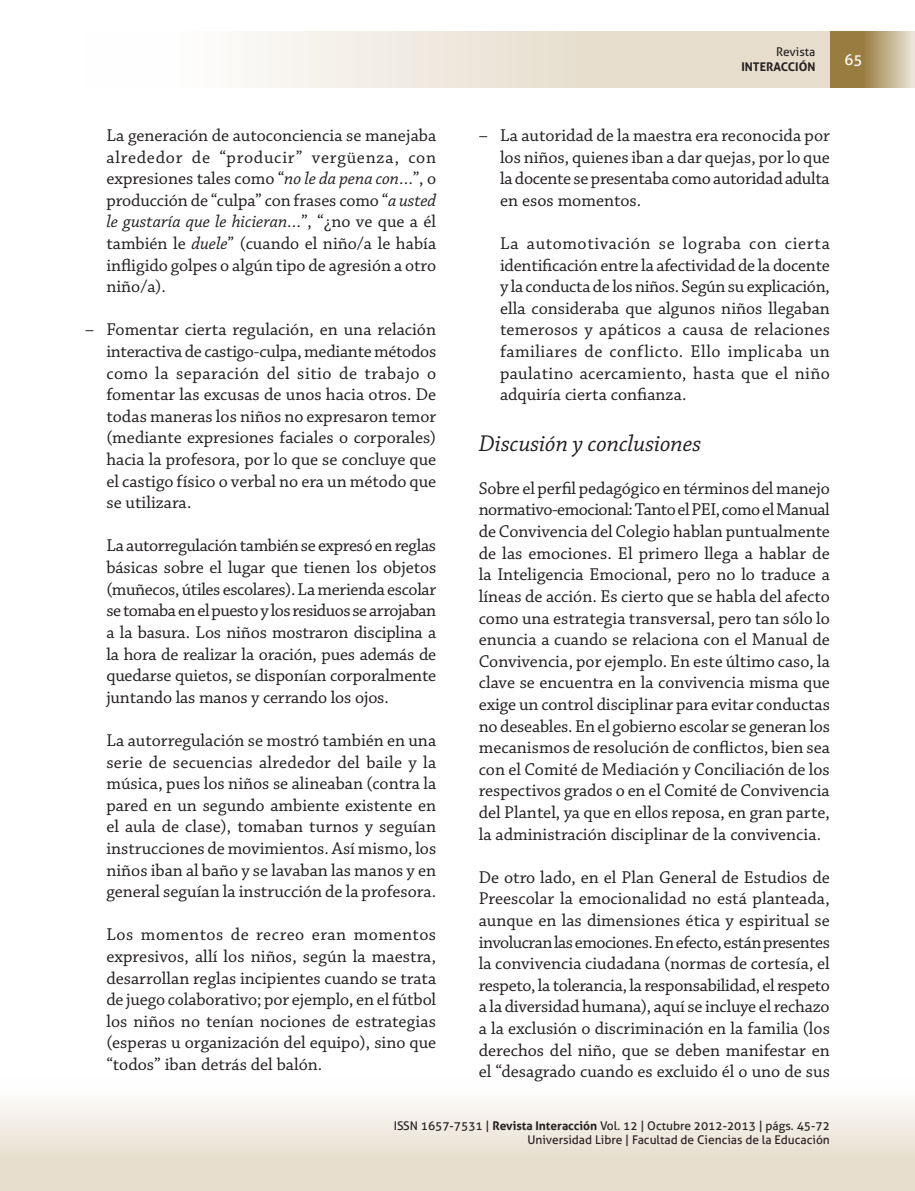
<style>
.page{position:relative;width:915px;height:1191px;background:#fff}
.page>*{position:absolute;margin:0;border:0;box-sizing:border-box;transform-origin:0 0}
.Subtítulo{font:italic 24px "Chaparral Pro";color:#231f20}
.Cuerpo_de_texto{font:18px/21.6px "Chaparral Pro";color:#231f20;text-align:justify}
.t1{font:15px "Aller";color:#fff}
.t2{font:12px/14.4px "Aller";color:#231f20;text-align:right}
.t3{font:700 12px "Aller";color:#231f20}
.s1{font-style:italic}
.s2{font-weight:700}
</style>
<div class="page">
<div style="left:0;top:1077px;width:914px;height:114px;background:linear-gradient(to bottom,#fff,#e1d6c2)"></div>
<div style="left:85px;top:31px;width:744px;height:57px;background:linear-gradient(to right,#fff,#e0d5c0)"></div>
<svg style="left:829px;top:31px;width:85px;height:57px;background:#b29d70"></svg>
<p class="Cuerpo_de_texto" style="left:106px;top:125px;width:331px">La generación de autoconciencia se manejaba alrededor de “producir” vergüenza, con expresiones tales como “<span class="s1">no le da pena con…</span>”, o producción de “culpa” con frases como “<span class="s1">a usted le gustaría que le hicieran…</span>”, “¿no ve que a él también le <span class="s1">duele</span>” (cuando el niño/a le había infligido golpes o algún tipo de agresión a otro niño/a).</p>
<p class="Cuerpo_de_texto" style="left:106px;top:320px;width:331px;text-indent:-21px">– Fomentar cierta regulación, en una relación interactiva de castigo-culpa, mediante métodos como la separación del sitio de trabajo o fomentar las excusas de unos hacia otros. De todas maneras los niños no expresaron temor (mediante expresiones faciales o corporales) hacia la profesora, por lo que se concluye que el castigo físico o verbal no era un método que se utilizara.</p>
<p class="Cuerpo_de_texto" style="left:106px;top:536px;width:331px">La autorregulación también se expresó en reglas básicas sobre el lugar que tienen los objetos (muñecos, útiles escolares). La merienda escolar se tomaba en el puesto y los residuos se arrojaban a la basura. Los niños mostraron disciplina a la hora de realizar la oración, pues además de quedarse quietos, se disponían corporalmente juntando las manos y cerrando los ojos.</p>
<p class="Cuerpo_de_texto" style="left:106px;top:730px;width:331px">La autorregulación se mostró también en una serie de secuencias alrededor del baile y la música, pues los niños se alineaban (contra la pared en un segundo ambiente existente en el aula de clase), tomaban turnos y seguían instrucciones de movimientos. Así mismo, los niños iban al baño y se lavaban las manos y en general seguían la instrucción de la profesora.</p>
<p class="Cuerpo_de_texto" style="left:106px;top:924px;width:331px">Los momentos de recreo eran momentos expresivos, allí los niños, según la maestra, desarrollan reglas incipientes cuando se trata de juego colaborativo; por ejemplo, en el fútbol los niños no tenían nociones de estrategias (esperas u organización del equipo), sino que “todos” iban detrás del balón.</p>
<p class="t2" style="left:775px;top:45px;width:41px">Revista</p>
<p class="t3" style="left:741px;top:59px;width:75px">INTERACCIÓN</p>
<p class="t1" style="left:844px;top:51px;width:19px">65</p>
<p class="Cuerpo_de_texto" style="left:500px;top:125px;width:331px;text-indent:-21px">– La autoridad de la maestra era reconocida por los niños, quienes iban a dar quejas, por lo que la docente se presentaba como autoridad adulta en esos momentos.</p>
<p class="Cuerpo_de_texto" style="left:500px;top:233px;width:331px">La automotivación se lograba con cierta identificación entre la afectividad de la docente y la conducta de los niños. Según su explicación, ella consideraba que algunos niños llegaban temerosos y apáticos a causa de relaciones familiares de conflicto. Ello implicaba un paulatino acercamiento, hasta que el niño adquiría cierta confianza.</p>
<p class="Subtítulo" style="left:478px;top:430px;width:224px">Discusión y conclusiones</p>
<p class="Cuerpo_de_texto" style="left:478px;top:478px;width:352px">Sobre el perfil pedagógico en términos del manejo normativo-emocional: Tanto el PEI, como el Manual de Convivencia del Colegio hablan puntualmente de las emociones. El primero llega a hablar de la Inteligencia Emocional, pero no lo traduce a líneas de acción. Es cierto que se habla del afecto como una estrategia transversal, pero tan sólo lo enuncia a cuando se relaciona con el Manual de Convivencia, por ejemplo. En este último caso, la clave se encuentra en la convivencia misma que exige un control disciplinar para evitar conductas no deseables. En el gobierno escolar se generan los mecanismos de resolución de conflictos, bien sea con el Comité de Mediación y Conciliación de los respectivos grados o en el Comité de Convivencia del Plantel, ya que en ellos reposa, en gran parte, la administración disciplinar de la convivencia.</p>
<p class="Cuerpo_de_texto" style="left:478px;top:867px;width:352px">De otro lado, en el Plan General de Estudios de Preescolar la emocionalidad no está planteada, aunque en las dimensiones ética y espiritual se involucran las emociones. En efecto, están presentes la convivencia ciudadana (normas de cortesía, el respeto, la tolerancia, la responsabilidad, el respeto a la diversidad humana), aquí se incluye el rechazo a la exclusión o discriminación en la familia (los derechos del niño, que se deben manifestar en el “desagrado cuando es excluido él o uno de sus</p>
<p class="t2" style="left:393px;top:1118px;width:437px">ISSN 1657-7531 | <span class="s2">Revista Interacción</span> Vol. 12 | Octubre 2012-2013 | págs. 45-72<br>Universidad Libre | Facultad de Ciencias de la Educación</p>
</div>
